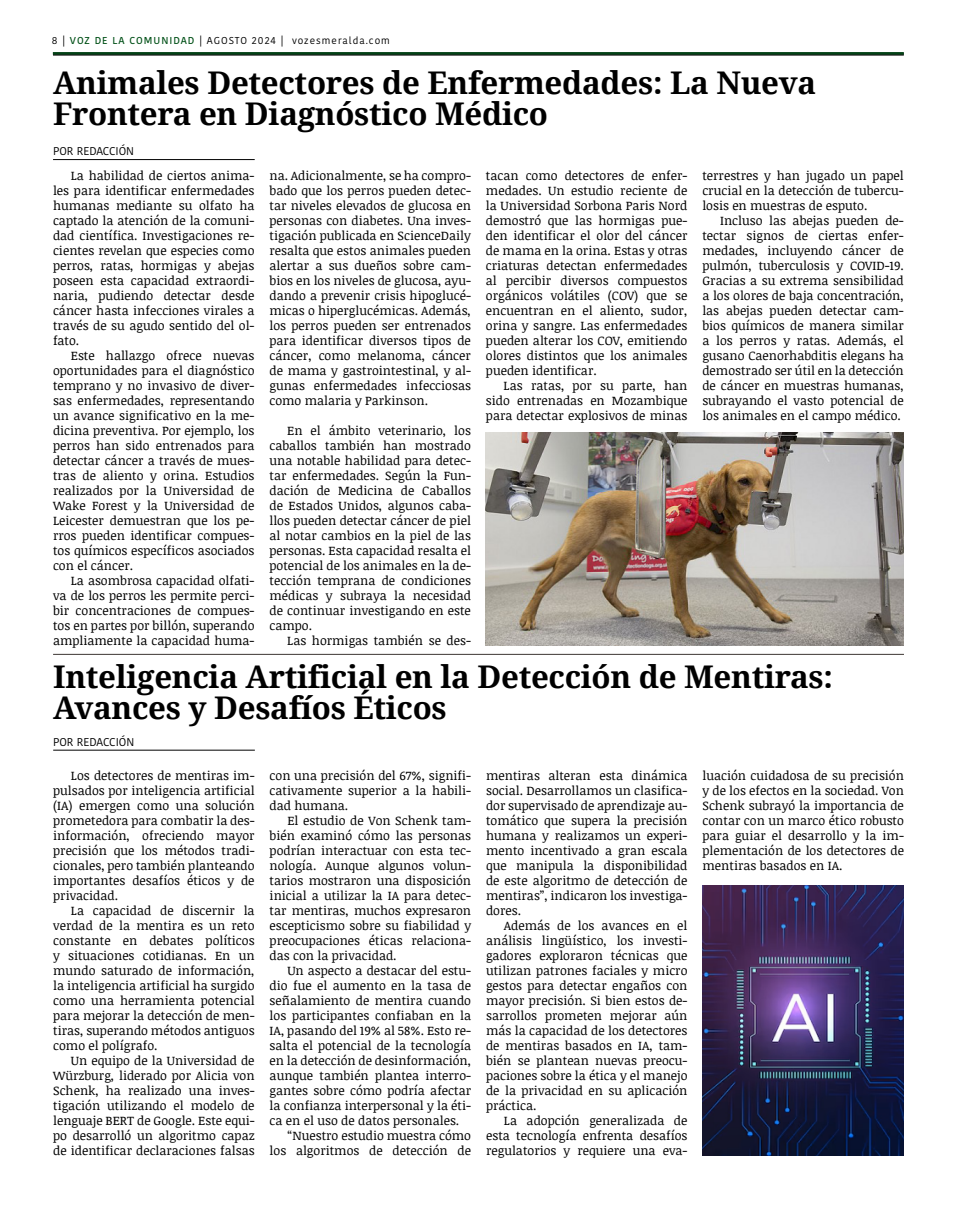
<style>
.page{position:relative;width:957px;height:1205px;background:#fff}
.page>*{position:absolute;margin:0;border:0;box-sizing:border-box;transform-origin:0 0}
.t1{font:700 31.25px/31.2px "Droid Serif";letter-spacing:-.01em;color:#000}
.t2{font:12.5px/15px "Noticia Text";color:#000;text-align:justify}
.t3{font:11.25px "Kohinoor Devanagari";color:#000}
.t4{font:10px "Kohinoor Devanagari";letter-spacing:.1em;color:#000}
.s1{font-weight:600}
.s2{font-weight:600;color:#005017}
.s3{font-style:inherit}
</style>
<div class="page">
<hr style="left:53px;top:53px;width:851px;height:3px;background:#000">
<hr style="left:53px;top:52px;width:850px;height:3px;background:#005017">
<img style="left:486px;top:432px;width:418px;height:213px">
<hr style="left:53px;top:159px;width:202px;height:1px;background:#000">
<hr style="left:53px;top:654px;width:851px;height:1px;background:#3c3633">
<hr style="left:53px;top:750px;width:202px;height:1px;background:#000">
<img style="left:702px;top:885px;width:202px;height:270px">
<p class="t4" style="left:52px;top:35px;width:339px">8 <span class="s1">|</span> <span class="s2">VOZ DE LA COMUNIDAD</span> <span class="s1">|</span> <span class="s3">AGOSTO</span> 2024 <span class="s1">|</span> vozesmeralda.com</p>
<h1 class="t1" style="left:53px;top:67px;width:764px">Animales Detectores de Enfermedades: La Nueva<br>Frontera en Diagnóstico Médico</h1>
<p class="t3" style="left:53px;top:145px;width:83px">POR REDACCIÓN</p>
<p class="t2" style="left:53px;top:168px;width:203px;text-indent:18px">La habilidad de ciertos anima&shy;les para identificar enfermedades humanas mediante su olfato ha captado la atención de la comuni&shy;dad científica. Investigaciones re&shy;cientes revelan que especies como perros, ratas, hormigas y abejas poseen esta capacidad extraordi&shy;naria, pudiendo detectar desde cáncer hasta infecciones virales a través de su agudo sentido del ol&shy;fato.</p>
<p class="t2" style="left:53px;top:348px;width:203px;text-indent:18px">Este hallazgo ofrece nuevas oportunidades para el diagnóstico temprano y no invasivo de diver&shy;sas enfermedades, representando un avance significativo en la me&shy;dicina preventiva. Por ejemplo, los perros han sido entrenados para detectar cáncer a través de mues&shy;tras de aliento y orina. Estudios realizados por la Universidad de Wake Forest y la Universidad de Leicester demuestran que los pe&shy;rros pueden identificar compues&shy;tos químicos específicos asociados con el cáncer.</p>
<p class="t2" style="left:53px;top:573px;width:203px;text-indent:18px">La asombrosa capacidad olfati&shy;va de los perros les permite perci&shy;bir concentraciones de compues&shy;tos en partes por billón, superando ampliamente la capacidad huma-</p>
<p class="t2" style="left:269px;top:168px;width:203px">na. Adicionalmente, se ha compro&shy;bado que los perros pueden detec&shy;tar niveles elevados de glucosa en personas con diabetes. Una inves&shy;tigación publicada en ScienceDaily resalta que estos animales pueden alertar a sus dueños sobre cam&shy;bios en los niveles de glucosa, ayu&shy;dando a prevenir crisis hipoglucé&shy;micas o hiperglucémicas. Además, los perros pueden ser entrenados para identificar diversos tipos de cáncer, como melanoma, cáncer de mama y gastrointestinal, y al&shy;gunas enfermedades infecciosas como malaria y Parkinson.</p>
<p class="t2" style="left:269px;top:423px;width:203px;text-indent:18px">En el ámbito veterinario, los caballos también han mostrado una notable habilidad para detec&shy;tar enfermedades. Según la Fun&shy;dación de Medicina de Caballos de Estados Unidos, algunos caba&shy;llos pueden detectar cáncer de piel al notar cambios en la piel de las personas. Esta capacidad resalta el potencial de los animales en la de&shy;tección temprana de condiciones médicas y subraya la necesidad de continuar investigando en este campo.</p>
<p class="t2" style="left:287px;top:633px;width:185px">Las hormigas también se des-</p>
<p class="t2" style="left:486px;top:168px;width:203px">tacan como detectores de enfer&shy;medades. Un estudio reciente de la Universidad Sorbona Paris Nord demostró que las hormigas pue&shy;den identificar el olor del cáncer de mama en la orina. Estas y otras criaturas detectan enfermedades al percibir diversos compuestos orgánicos volátiles (COV) que se encuentran en el aliento, sudor, orina y sangre. Las enfermedades pueden alterar los COV, emitiendo olores distintos que los animales pueden identificar.</p>
<p class="t2" style="left:486px;top:378px;width:203px;text-indent:18px">Las ratas, por su parte, han sido entrenadas en Mozambique para detectar explosivos de minas</p>
<p class="t2" style="left:702px;top:168px;width:203px">terrestres y han jugado un papel crucial en la detección de tubercu&shy;losis en muestras de esputo.</p>
<p class="t2" style="left:702px;top:213px;width:203px;text-indent:18px">Incluso las abejas pueden de&shy;tectar signos de ciertas enfer&shy;medades, incluyendo cáncer de pulmón, tuberculosis y COVID-19.<br>Gracias a su extrema sensibilidad a los olores de baja concentración, las abejas pueden detectar cam&shy;bios químicos de manera similar a los perros y ratas. Además, el gusano Caenorhabditis elegans ha demostrado ser útil en la detección de cáncer en muestras humanas, subrayando el vasto potencial de los animales en el campo médico.</p>
<h1 class="t1" style="left:53px;top:661px;width:781px">Inteligencia Artificial en la Detección de Mentiras:<br>Avances y Desafíos Éticos</h1>
<p class="t3" style="left:53px;top:735px;width:83px">POR REDACCIÓN</p>
<p class="t2" style="left:53px;top:768px;width:203px;text-indent:18px">Los detectores de mentiras im&shy;pulsados por inteligencia artificial (IA) emergen como una solución prometedora para combatir la des&shy;información, ofreciendo mayor precisión que los métodos tradi&shy;cionales, pero también planteando importantes desafíos éticos y de privacidad.</p>
<p class="t2" style="left:53px;top:903px;width:203px;text-indent:18px">La capacidad de discernir la verdad de la mentira es un reto constante en debates políticos y situaciones cotidianas. En un mundo saturado de información, la inteligencia artificial ha surgido como una herramienta potencial para mejorar la detección de men&shy;tiras, superando métodos antiguos como el polígrafo.</p>
<p class="t2" style="left:53px;top:1053px;width:203px;text-indent:18px">Un equipo de la Universidad de Würzburg, liderado por Alicia von Schenk, ha realizado una inves&shy;tigación utilizando el modelo de lenguaje BERT de Google. Este equi&shy;po desarrolló un algoritmo capaz de identificar declaraciones falsas</p>
<p class="t2" style="left:270px;top:768px;width:203px">con una precisión del 67%, signifi&shy;cativamente superior a la habili&shy;dad humana.</p>
<p class="t2" style="left:270px;top:813px;width:203px;text-indent:18px">El estudio de Von Schenk tam&shy;bién examinó cómo las personas podrían interactuar con esta tec&shy;nología. Aunque algunos volun&shy;tarios mostraron una disposición inicial a utilizar la IA para detec&shy;tar mentiras, muchos expresaron escepticismo sobre su fiabilidad y preocupaciones éticas relaciona&shy;das con la privacidad.</p>
<p class="t2" style="left:287px;top:963px;width:185px">Un aspecto a destacar del estu-</p>
<p class="t2" style="left:270px;top:978px;width:203px">dio fue el aumento en la tasa de</p>
<p class="t2" style="left:270px;top:993px;width:203px">señalamiento de mentira cuando</p>
<p class="t2" style="left:270px;top:1008px;width:203px">los participantes confiaban en la</p>
<p class="t2" style="left:270px;top:1023px;width:203px">IA, pasando del 19% al 58%. Esto re-</p>
<p class="t2" style="left:270px;top:1038px;width:203px">salta el potencial de la tecnología</p>
<p class="t2" style="left:270px;top:1053px;width:203px">en la detección de desinformación,</p>
<p class="t2" style="left:270px;top:1068px;width:203px">aunque también plantea interro-</p>
<p class="t2" style="left:270px;top:1083px;width:203px">gantes sobre cómo podría afectar</p>
<p class="t2" style="left:270px;top:1098px;width:203px">la confianza interpersonal y la éti-</p>
<p class="t2" style="left:270px;top:1113px;width:191px">ca en el uso de datos personales.</p>
<p class="t2" style="left:287px;top:1128px;width:185px">“Nuestro estudio muestra cómo</p>
<p class="t2" style="left:270px;top:1143px;width:203px">los algoritmos de detección de</p>
<p class="t2" style="left:486px;top:768px;width:203px">mentiras alteran esta dinámica social. Desarrollamos un clasifica&shy;dor supervisado de aprendizaje au&shy;tomático que supera la precisión humana y realizamos un experi&shy;mento incentivado a gran escala que manipula la disponibilidad de este algoritmo de detección de mentiras”, indicaron los investiga&shy;dores.</p>
<p class="t2" style="left:486px;top:918px;width:203px;text-indent:18px">Además de los avances en el análisis lingüístico, los investi&shy;gadores exploraron técnicas que utilizan patrones faciales y micro gestos para detectar engaños con mayor precisión. Si bien estos de&shy;sarrollos prometen mejorar aún más la capacidad de los detectores de mentiras basados en IA, tam&shy;bién se plantean nuevas preocu&shy;paciones sobre la ética y el manejo de la privacidad en su aplicación práctica.</p>
<p class="t2" style="left:486px;top:1113px;width:203px;text-indent:18px">La adopción generalizada de esta tecnología enfrenta desafíos regulatorios y requiere una eva-</p>
<p class="t2" style="left:702px;top:768px;width:203px">luación cuidadosa de su precisión y de los efectos en la sociedad. Von Schenk subrayó la importancia de contar con un marco ético robusto para guiar el desarrollo y la im&shy;plementación de los detectores de mentiras basados en IA.</p>
</div>
